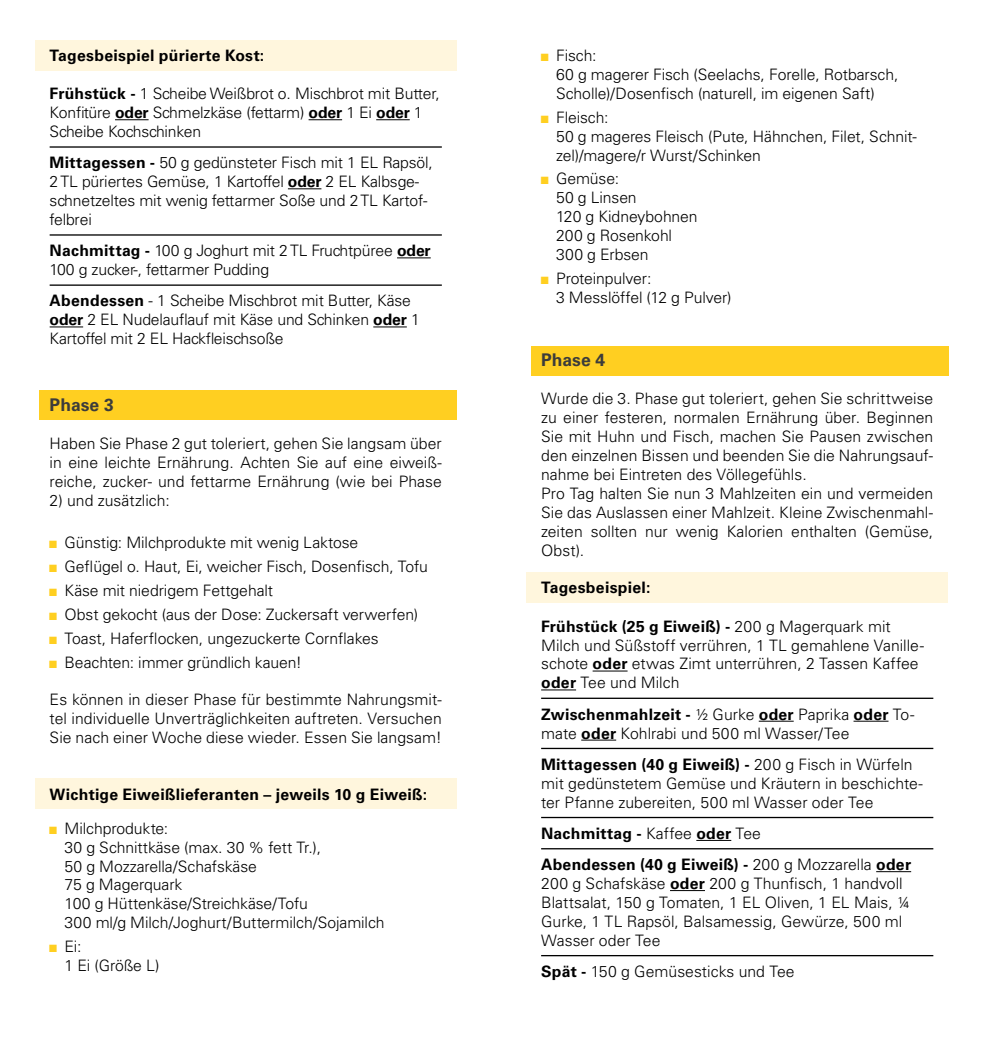
<style>
.page{position:relative;width:983px;height:1042px;background:#fff}
.page>*{position:absolute;margin:0;border:0;box-sizing:border-box;transform-origin:0 0}
.t1{font:700 17.5px "Univers LT Std";color:#3c3c3b}
.t2{font:300 15.75px/18.9px "Univers LT Std";letter-spacing:-.005em;color:#000}
.t3{font:700 15.75px/31.3px "Univers LT Std";letter-spacing:.015em;color:#000}
.s1{font-weight:700}
.s2{font-family:"Arial Narrow";font-weight:400;color:#ffcf21}
.s3{font-weight:300}
</style>
<div class="page">
<div style="left:35px;top:40px;width:421px;height:30px;background:#fff6dd"></div>
<div style="left:40px;top:390px;width:416px;height:30px;background:#ffcf21"></div>
<div style="left:35px;top:778px;width:421px;height:31px;background:#fff6dd"></div>
<hr style="left:50px;top:146px;width:391px;height:2px;background:#000">
<hr style="left:50px;top:234px;width:391px;height:2px;background:#000">
<hr style="left:50px;top:284px;width:391px;height:2px;background:#000">
<hr style="left:115px;top:119px;width:33px;height:1px;background:#000">
<hr style="left:308px;top:119px;width:34px;height:1px;background:#000">
<hr style="left:376px;top:119px;width:33px;height:1px;background:#000">
<hr style="left:288px;top:188px;width:33px;height:1px;background:#000">
<hr style="left:397px;top:257px;width:33px;height:1px;background:#000">
<hr style="left:50px;top:326px;width:33px;height:1px;background:#000">
<hr style="left:373px;top:326px;width:33px;height:1px;background:#000">
<div style="left:531px;top:346px;width:416px;height:29px;background:#ffcf21"></div>
<div style="left:526px;top:572px;width:421px;height:31px;background:#fff6dd"></div>
<hr style="left:541px;top:697px;width:392px;height:2px;background:#000">
<hr style="left:541px;top:748px;width:392px;height:1px;background:#000">
<hr style="left:541px;top:817px;width:392px;height:1px;background:#000">
<hr style="left:541px;top:848px;width:392px;height:1px;background:#000">
<hr style="left:541px;top:955px;width:392px;height:1px;background:#000">
<hr style="left:592px;top:670px;width:35px;height:1px;background:#000">
<hr style="left:541px;top:689px;width:35px;height:1px;background:#000">
<hr style="left:758px;top:721px;width:35px;height:1px;background:#000">
<hr style="left:853px;top:721px;width:35px;height:1px;background:#000">
<hr style="left:581px;top:740px;width:35px;height:1px;background:#000">
<hr style="left:696px;top:840px;width:35px;height:1px;background:#000">
<hr style="left:875px;top:871px;width:35px;height:1px;background:#000">
<hr style="left:669px;top:890px;width:35px;height:1px;background:#000">
<p class="t3" style="left:50px;top:40px;width:216px">Tagesbeispiel pürierte Kost:</p>
<p class="t2" style="left:50px;top:84px;width:391px"><span class="s1">Frühstück -</span> 1 Scheibe Weißbrot o. Mischbrot mit Butter,<br>Konfitüre <span class="s1">oder</span> Schmelzkäse (fettarm) <span class="s1">oder</span> 1 Ei <span class="s1">oder</span> 1<br>Scheibe Kochschinken</p>
<p class="t2" style="left:50px;top:153px;width:384px"><span class="s1">Mittagessen -</span> 50 g gedünsteter Fisch mit 1 EL Rapsöl, 2 TL püriertes Gemüse, 1 Kartoffel <span class="s1">oder</span> 2 EL Kalbsge&shy;schnetzeltes mit wenig fettarmer Soße und 2 TL Kartof&shy;felbrei</p>
<p class="t2" style="left:50px;top:241px;width:382px"><span class="s1">Nachmittag -</span> 100 g Joghurt mit 2 TL Fruchtpüree <span class="s1">oder<br></span>100 g zucker-, fettarmer Pudding</p>
<p class="t2" style="left:50px;top:291px;width:371px"><span class="s1">Abendessen</span> - 1 Scheibe Mischbrot mit Butter, Käse <span class="s1">oder</span> 2 EL Nudelauflauf mit Käse und Schinken <span class="s1">oder</span> 1<br>Kartoffel mit 2 EL Hackfleischsoße</p>
<p class="t1" style="left:50px;top:394px;width:66px">Phase 3</p>
<p class="t2" style="left:50px;top:434px;width:393px;text-align:justify">Haben Sie Phase 2 gut toleriert, gehen Sie langsam über in eine leichte Ernährung. Achten Sie auf eine eiweiß&shy;reiche, zucker- und fettarme Ernährung (wie bei Phase</p>
<p class="t2" style="left:50px;top:490px;width:122px">2) und zusätzlich:</p>
<p class="t2" style="left:50px;top:533px;width:310px"><span class="s2">■</span> Günstig: Milchprodukte mit wenig Laktose</p>
<p class="t2" style="left:50px;top:557px;width:379px"><span class="s2">■</span> Geflügel o. Haut, Ei, weicher Fisch, Dosenfisch, Tofu</p>
<p class="t2" style="left:50px;top:581px;width:225px"><span class="s2">■</span> Käse mit niedrigem Fettgehalt</p>
<p class="t2" style="left:50px;top:605px;width:370px"><span class="s2">■</span> Obst gekocht (aus der Dose: Zuckersaft verwerfen)</p>
<p class="t2" style="left:50px;top:629px;width:330px"><span class="s2">■</span> Toast, Haferflocken, ungezuckerte Cornflakes</p>
<p class="t2" style="left:50px;top:652px;width:254px"><span class="s2">■</span> Beachten: immer gründlich kauen!</p>
<p class="t2" style="left:50px;top:690px;width:393px;text-align:justify">Es können in dieser Phase für bestimmte Nahrungsmit&shy;tel individuelle Unverträglichkeiten auftreten. Versuchen Sie nach einer Woche diese wieder. Essen Sie langsam!</p>
<p class="t3" style="left:50px;top:779px;width:379px">Wichtige Eiweißlieferanten – jeweils 10 g Eiweiß:</p>
<p class="t2" style="left:64px;top:819px;width:321px;text-indent:-15px"><span class="s2">■</span> Milchprodukte:<br>30 g Schnittkäse (max. 30 % fett Tr.),<br>50 g Mozzarella/Schafskäse<br>75 g Magerquark<br>100 g Hüttenkäse/Streichkäse/Tofu<br>300 ml/g Milch/Joghurt/Buttermilch/Sojamilch</p>
<p class="t2" style="left:64px;top:937px;width:96px;text-indent:-15px"><span class="s2">■</span> Ei:<br>1 Ei (Größe L)</p>
<p class="t2" style="left:556px;top:46px;width:344px;text-indent:-15px"><span class="s2">■</span> Fisch:<br>60 g magerer Fisch (Seelachs, Forelle, Rotbarsch,<br>Scholle)/Dosenfisch (naturell, im eigenen Saft)</p>
<p class="t2" style="left:556px;top:108px;width:362px;text-indent:-15px"><span class="s2">■</span> Fleisch:<br>50 g mageres Fleisch (Pute, Hähnchen, Filet, Schnit&shy;zel)/magere/r Wurst/Schinken</p>
<p class="t2" style="left:556px;top:169px;width:143px;text-indent:-15px"><span class="s2">■</span> Gemüse:<br>50 g Linsen<br>120 g Kidneybohnen<br>200 g Rosenkohl<br>300 g Erbsen</p>
<p class="t2" style="left:556px;top:269px;width:177px;text-indent:-15px"><span class="s2">■</span> Proteinpulver:<br>3 Messlöffel (12 g Pulver)</p>
<p class="t1" style="left:541px;top:350px;width:66px">Phase 4</p>
<p class="t2" style="left:541px;top:389px;width:393px">Wurde die 3. Phase gut toleriert, gehen Sie schrittweise zu einer festeren, normalen Ernährung über. Beginnen Sie mit Huhn und Fisch, machen Sie Pausen zwischen den einzelnen Bissen und beenden Sie die Nahrungsauf&shy;nahme bei Eintreten des Völlegefühls.<br>Pro Tag halten Sie nun 3 Mahlzeiten ein und vermeiden Sie das Auslassen einer Mahlzeit. Kleine Zwischenmahl&shy;zeiten sollten nur wenig Kalorien enthalten (Gemüse, Obst).</p>
<p class="t3" style="left:541px;top:572px;width:111px">Tagesbeispiel:</p>
<p class="t2" style="left:541px;top:616px;width:384px"><span class="s1">Frühstück (25 g Eiweiß) -</span> 200 g Magerquark mit Milch und Süßstoff verrühren, 1 TL gemahlene Vanille&shy;schote <span class="s1">oder</span> etwas Zimt unterrühren, 2 Tassen Kaffee <span class="s1">oder</span> Tee und Milch</p>
<p class="t2" style="left:541px;top:704px;width:375px"><span class="s1">Zwischenmahlzeit -</span> ½ Gurke <span class="s1">oder</span> Paprika <span class="s1">oder</span> To&shy;mate <span class="s1">oder</span> Kohlrabi und 500 ml Wasser/Tee</p>
<p class="t2" style="left:541px;top:755px;width:383px"><span class="s1">Mittagessen (40 g Eiweiß) -</span> 200 g Fisch in Würfeln mit gedünstetem Gemüse und Kräutern in beschichte&shy;ter Pfanne zubereiten, 500 ml Wasser oder Tee</p>
<p class="t3" style="left:541px;top:818px;width:371px">Nachmittag - <span class="s3">Kaffee</span> oder <span class="s3">Tee<br></span>Abendessen (40 g Eiweiß) - <span class="s3">200 g Mozzarella</span> oder</p>
<p class="t2" style="left:541px;top:874px;width:370px">200 g Schafskäse <span class="s1">oder</span> 200 g Thunfisch, 1 handvoll Blattsalat, 150 g Tomaten, 1 EL Oliven, 1 EL Mais, ¼ Gurke, 1 TL Rapsöl, Balsamessig, Gewürze, 500 ml Wasser oder Tee</p>
<p class="t2" style="left:541px;top:962px;width:255px"><span class="s1">Spät -</span> 150 g Gemüsesticks und Tee</p>
</div>
